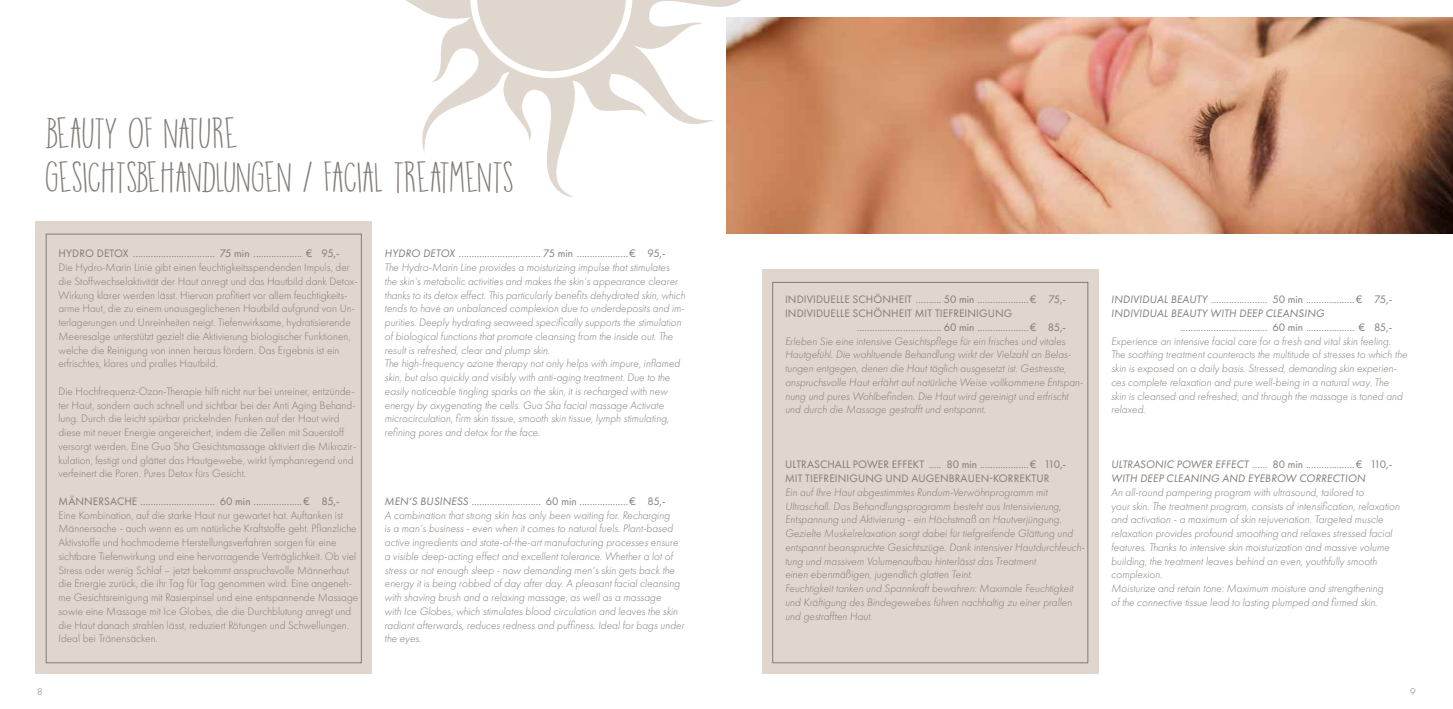
<style>
.page{position:relative;width:1453px;height:709px;background:#fff}
.page>*{position:absolute;margin:0;border:0;box-sizing:border-box;transform-origin:0 0}
.t1{font:37.5px/43.8px "DK Mango Smoothie";color:#827b76}
.t2{font:italic 300 11.25px/13.8px "Futura PT";color:#827b76}
.t3{font:300 11.25px/13.8px "Futura PT";color:#827b76}
.t4{font:11.25px/13.8px "Futura PT";letter-spacing:.01em;color:#827b76}
.t5{font:italic 11.25px/13.8px "Futura PT";letter-spacing:.01em;color:#827b76}
.t6{font:300 10px "Futura PT";color:#827b76}
.s1{font-weight:400}
.s2{font-weight:400;font-style:normal}
.s3{font-style:italic}
.s4{font-style:normal}
</style>
<div class="page">
<div style="left:35px;top:221px;width:337px;height:452px;background:#dfd6cd"></div>
<div style="left:762px;top:269px;width:336px;height:404px;background:#dfd6cd"></div>
<div style="left:46px;top:234px;width:315px;height:429px;border:1px solid #827b76"></div>
<div style="left:772px;top:282px;width:316px;height:381px;border:1px solid #827b76"></div>
<img style="left:726px;top:18px;width:727px;height:216px">
<svg style="left:405px;top:0;width:350px;height:198px"></svg>
<svg style="left:475px;top:0;width:153px;height:73px"></svg>
<h1 class="t1" style="left:45px;top:111px;width:470px">BEAUTY OF NATURE<br>GESICHTSBEHANDLUNGEN / FACIAL TREATMENTS</h1>
<p class="t4" style="left:59px;top:247px;width:283px">HYDRO DETOX ................................ 75 min ................... € 95,-</p>
<p class="t3" style="left:58px;top:260px;width:301px">Die Hydro-Marin Linie gibt einen feuchtigkeitsspendenden Impuls, der die Stoffwechselaktivität der Haut anregt und das Hautbild dank Detox-Wirkung klarer werden lässt. Hiervon profitiert vor allem feuchtigkeits&shy;arme Haut, die zu einem unausgeglichenen Hautbild aufgrund von Un&shy;terlagerungen und Unreinheiten neigt. Tiefenwirksame, hydratisierende Meeresalge unterstützt gezielt die Aktivierung biologischer Funktionen, welche die Reinigung von innen heraus fördern. Das Ergebnis ist ein erfrischtes, klares und pralles Hautbild.</p>
<p class="t3" style="left:58px;top:384px;width:300px">Die Hochfrequenz-Ozon-Therapie hilft nicht nur bei unreiner, entzünde&shy;ter Haut, sondern auch schnell und sichtbar bei der Anti Aging Behand&shy;lung. Durch die leicht spürbar prickelnden Funken auf der Haut wird diese mit neuer Energie angereichert, indem die Zellen mit Sauerstoff versorgt werden. Eine Gua Sha Gesichtsmassage aktiviert die Mikrozir&shy;kulation, festigt und glättet das Hautgewebe, wirkt lymphanregend und verfeinert die Poren. Pures Detox fürs Gesicht.</p>
<p class="t4" style="left:59px;top:494px;width:283px">MÄNNERSACHE ............................. 60 min ...................€ 85,-</p>
<p class="t3" style="left:58px;top:508px;width:301px">Eine Kombination, auf die starke Haut nur gewartet hat. Auftanken ist Männersache - auch wenn es um natürliche Kraftstoffe geht. Pflanzliche Aktivstoffe und hochmoderne Herstellungsverfahren sorgen für eine sichtbare Tiefenwirkung und eine hervorragende Verträglichkeit. Ob viel Stress oder wenig Schlaf – jetzt bekommt anspruchsvolle Männerhaut die Energie zurück, die ihr Tag für Tag genommen wird. Eine angeneh&shy;me Gesichtsreinigung mit Rasierpinsel und eine entspannende Massage sowie eine Massage mit Ice Globes, die die Durchblutung anregt und die Haut danach strahlen lässt, reduziert Rötungen und Schwellungen.<br>Ideal bei Tränensäcken.</p>
<p class="t2" style="left:384px;top:247px;width:303px"><span class="s1">HYDRO DETOX</span> <span class="s2">................................ 75 min ....................€ 95,-<br></span>The Hydro-Marin Line provides a moisturizing impulse that stimulates<br>the skin‘s metabolic activities and makes the skin‘s appearance clearer thanks to its detox effect. This particularly benefits dehydrated skin, which tends to have an unbalanced complexion due to underdeposits and im&shy;purities. Deeply hydrating seaweed specifically supports the stimulation of biological functions that promote cleansing from the inside out. The result is refreshed, clear and plump skin.<br>The high-frequency ozone therapy not only helps with impure, inflamed skin, but also quickly and visibly with anti-aging treatment. Due to the easily noticeable tingling sparks on the skin, it is recharged with new energy by oxygenating the cells. Gua Sha facial massage Activate microcirculation, firm skin tissue, smooth skin tissue, lymph stimulating, refining pores and detox for the face.</p>
<p class="t2" style="left:384px;top:494px;width:301px"><span class="s1">MEN‘S BUSINESS</span> <span class="s2">........................... 60 min ...................€ 85,-<br></span>A combination that strong skin has only been waiting for. Recharging<br>is a man‘s business - even when it comes to natural fuels. Plant-based active ingredients and state-of-the-art manufacturing processes ensure a visible deep-acting effect and excellent tolerance. Whether a lot of stress or not enough sleep - now demanding men‘s skin gets back the energy it is being robbed of day after day. A pleasant facial cleansing with shaving brush and a relaxing massage, as well as a massage<br>with Ice Globes, which stimulates blood circulation and leaves the skin radiant afterwards, reduces redness and puffiness. Ideal for bags under the eyes.</p>
<p class="t4" style="left:785px;top:292px;width:283px">INDIVIDUELLE SCHÖNHEIT .......... 50 min ....................€ 75,-</p>
<p class="t4" style="left:785px;top:306px;width:229px">INDIVIDUELLE SCHÖNHEIT MIT TIEFREINIGUNG</p>
<p class="t4" style="left:857px;top:320px;width:211px">................................. 60 min ....................€ 85,-</p>
<p class="t2" style="left:785px;top:334px;width:300px">Erleben Sie eine intensive Gesichtspflege für ein frisches und vitales Hautgefühl. Die wohltuende Behandlung wirkt der Vielzahl an Belas&shy;tungen entgegen, denen die Haut täglich ausgesetzt ist. Gestresste, anspruchsvolle Haut erfährt auf natürliche Weise vollkommene Entspan&shy;nung und pures Wohlbefinden. Die Haut wird gereinigt und erfrischt und durch die Massage gestrafft und entspannt.</p>
<p class="t4" style="left:785px;top:457px;width:283px">ULTRASCHALL POWER EFFEKT ..... 80 min ...................€ 110,-<br>MIT TIEFREINIGUNG UND AUGENBRAUEN-KORREKTUR</p>
<p class="t2" style="left:785px;top:485px;width:301px">Ein auf Ihre Haut abgestimmtes Rundum-Verwöhnprogramm mit Ultraschall. Das Behandlungsprogramm besteht aus Intensivierung, Entspannung und Aktivierung - ein Höchstmaß an Hautverjüngung.<br>Gezielte Muskelrelaxation sorgt dabei für tiefgreifende Glättung und entspannt beanspruchte Gesichtszüge. Dank intensiver Hautdurchfeuch&shy;tung und massivem Volumenaufbau hinterlässt das Treatment<br>einen ebenmäßigen, jugendlich glatten Teint.<br>Feuchtigkeit tanken und Spannkraft bewahren: Maximale Feuchtigkeit und Kräftigung des Bindegewebes führen nachhaltig zu einer prallen und gestrafften Haut.</p>
<p class="t4" style="left:1111px;top:292px;width:283px"><span class="s3">INDIVIDUAL BEAUTY</span> ...................... 50 min ...................€ 75,-<br><span class="s3">INDIVIDUAL BEAUTY WITH DEEP CLEANSING</span></p>
<p class="t4" style="left:1180px;top:320px;width:213px">.................................. 60 min ................... € 85,-</p>
<p class="t2" style="left:1111px;top:334px;width:298px">Experience an intensive facial care for a fresh and vital skin feeling.<br>The soothing treatment counteracts the multitude of stresses to which the skin is exposed on a daily basis. Stressed, demanding skin experien&shy;ces complete relaxation and pure well-being in a natural way. The<br>skin is cleansed and refreshed, and through the massage is toned and relaxed.</p>
<p class="t5" style="left:1111px;top:457px;width:283px">ULTRASONIC POWER EFFECT <span class="s4">...... 80 min ...................€ 110,-<br></span>WITH DEEP CLEANING AND EYEBROW CORRECTION</p>
<p class="t2" style="left:1111px;top:485px;width:290px">An all-round pampering program with ultrasound, tailored to<br>your skin. The treatment program, consists of intensification, relaxation and activation - a maximum of skin rejuvenation. Targeted muscle relaxation provides profound smoothing and relaxes stressed facial features. Thanks to intensive skin moisturization and massive volume building, the treatment leaves behind an even, youthfully smooth complexion.<br>Moisturize and retain tone: Maximum moisture and strengthening<br>of the connective tissue lead to lasting plumped and firmed skin.</p>
<p class="t6" style="left:37px;top:686px;width:7px">8</p>
<p class="t6" style="left:1410px;top:686px;width:7px">9</p>
</div>
